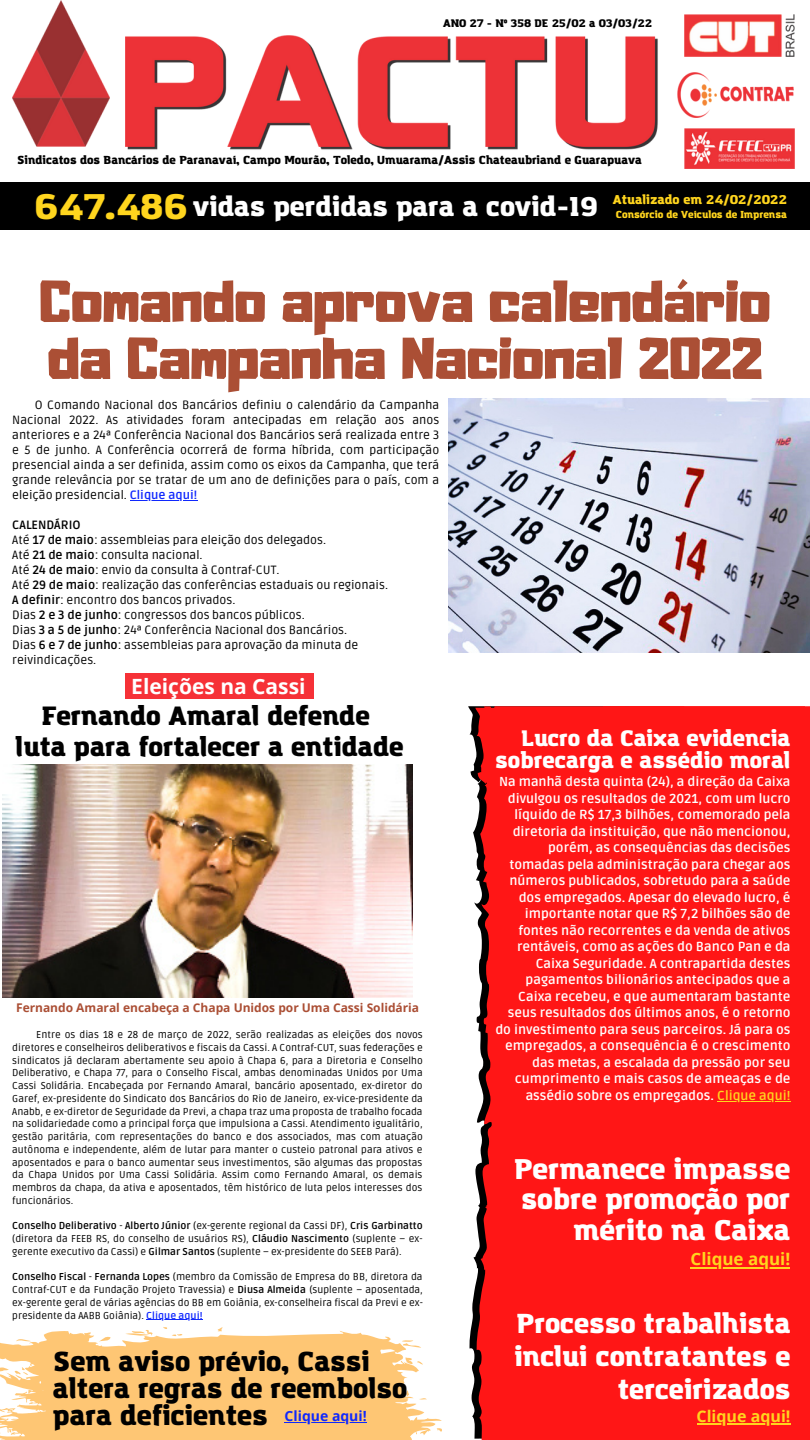
<style>
.page{position:relative;width:810px;height:1440px;background:#fff}
.page>*{position:absolute;margin:0;border:0;box-sizing:border-box;transform-origin:0 0}
.t1{font:52px/57px "Adumu";color:#ab4f35}
.t2{font:900 35.1px "Amazing Grotesk";color:#ffd51e}
.t3{font:900 28px/30.8px "Amazing Grotesk";color:#fff;text-align:right}
.t4{font:900 27px/27px "Amazing Grotesk";color:#000}
.t5{font:900 27px/33px "Amazing Grotesk";color:#fff;text-align:right}
.t6{font:900 26.7px "Amazing Grotesk";color:#fff}
.t7{font:900 26px "Amazing Grotesk";color:#000}
.t8{font:900 22px/22.5px "Amazing Grotesk";color:#fff;text-align:right}
.t9{font:700 21px "Open Sans";color:#fff}
.t10{font:700 17px "Open Sans";color:#ffd51e}
.t11{font:700 16px "Open Sans";color:#ffd51e}
.t12{font:700 14px "Open Sans";color:#1028fd}
.t13{font:700 13px/16.5px "Ruda";color:#fff;text-align:right}
.t14{font:900 12.6px "Amazing Grotesk";color:#ffd51e}
.t15{font:12px/15px "Ruda";color:#000;text-align:justify}
.t16{font:700 12px "Open Sans";color:#ab4f35}
.t17{font:700 12px "Ruda";color:#000}
.t18{font:900 11.4px "Amazing Grotesk";color:#000}
.t19{font:900 10.8px "Amazing Grotesk";color:#000}
.t20{font:10px/12.8px "Ruda";color:#000;text-align:justify}
.t21{font:900 10px "Amazing Grotesk";color:#ffd51e}
.s1{font-weight:700;color:#1028fd}
.s2{font-weight:700}
.s3{color:#ffd51e}
</style>
<div class="page">
<img style="left:125px;top:35px;width:533px;height:115px">
<img style="left:12px;top:0;width:97px;height:146px">
<img style="left:684px;top:15px;width:110px;height:41px">
<img style="left:678px;top:73px;width:115px;height:45px">
<img style="left:684px;top:128px;width:110px;height:40px">
<div style="left:0;top:182px;width:810px;height:47px;background:#000"></div>
<img style="left:449px;top:399px;width:361px;height:253px">
<img style="left:3px;top:764px;width:410px;height:234px">
<div style="left:125px;top:673px;width:189px;height:26px;background:#f63137"></div>
<svg style="left:468px;top:706px;width:10px;height:733px"></svg>
<svg style="left:478px;top:706px;width:39px;height:734px;background:#af1e1e"></svg>
<div style="left:495px;top:708px;width:108px;height:732px;background:#ff1616"></div>
<div style="left:603px;top:706px;width:10px;height:734px;background:#ff1616"></div>
<div style="left:613px;top:706px;width:10px;height:734px;background:#ff1616"></div>
<div style="left:623px;top:706px;width:187px;height:734px;background:#ff1616"></div>
<svg style="left:0;top:1327px;width:442px;height:113px;fill:#fec674"></svg>
<hr style="left:130px;top:500px;width:67px;height:1px;background:#1028fd">
<hr style="left:146px;top:1319px;width:57px;height:1px;background:#1028fd">
<hr style="left:285px;top:1422px;width:82px;height:1px;background:#1028fd">
<hr style="left:717px;top:1101px;width:74px;height:1px;background:#ffd51e">
<hr style="left:691px;top:1267px;width:99px;height:1px;background:#ffd51e">
<hr style="left:697px;top:1423px;width:94px;height:2px;background:#ffd51e">
<p class="t19" style="left:443px;top:19px;width:211px">ANO 27 - Nº 358 DE 25/02 a 03/03/22</p>
<p class="t18" style="left:17px;top:156px;width:626px">Sindicatos dos Bancários de Paranavaí, Campo Mourão, Toledo, Umuarama/Assis Chateaubriand e Guarapuava</p>
<p class="t14" style="left:613px;top:194px;width:176px">Atualizado em 24/02/2022</p>
<p class="t21" style="left:616px;top:210px;width:173px">Consórcio de Veículos de Imprensa</p>
<p class="t2" style="left:35px;top:192px;width:155px">647.486</p>
<p class="t6" style="left:193px;top:195px;width:407px">vidas perdidas para a covid-19</p>
<p class="t1" style="left:39px;top:278px;width:733px">Comando aprova calendário da Campanha Nacional 2022</p>
<p class="t15" style="left:12px;top:398px;width:429px;text-indent:22px">O Comando Nacional dos Bancários definiu o calendário da Campanha Nacional 2022. As atividades foram antecipadas em relação aos anos anteriores e a 24ª Conferência Nacional dos Bancários será realizada entre 3 e 5 de junho. A Conferência ocorrerá de forma híbrida, com participação presencial ainda a ser definida, assim como os eixos da Campanha, que terá grande relevância por se tratar de um ano de definições para o país, com a eleição presidencial. <span class="s1">Clique aqui!</span></p>
<p class="t17" style="left:12px;top:518px;width:70px">CALENDÁRIO</p>
<p class="t15" style="left:12px;top:533px;width:315px">Até <span class="s2">17 de maio</span>: assembleias para eleição dos delegados.</p>
<p class="t15" style="left:12px;top:548px;width:192px">Até <span class="s2">21 de maio</span>: consulta nacional.</p>
<p class="t15" style="left:12px;top:563px;width:269px">Até <span class="s2">24 de maio</span>: envio da consulta à Contraf-CUT.</p>
<p class="t15" style="left:12px;top:578px;width:377px">Até <span class="s2">29 de maio</span>: realização das conferências estaduais ou regionais.</p>
<p class="t15" style="left:12px;top:593px;width:225px"><span class="s2">A definir</span>: encontro dos bancos privados.</p>
<p class="t15" style="left:12px;top:608px;width:294px">Dias <span class="s2">2 e 3 de junho</span>: congressos dos bancos públicos.</p>
<p class="t15" style="left:12px;top:623px;width:336px">Dias <span class="s2">3 a 5 de junho</span>: 24ª Conferência Nacional dos Bancários.</p>
<p class="t15" style="left:12px;top:638px;width:347px">Dias <span class="s2">6 e 7 de junho</span>: assembleias para aprovação da minuta de reivindicações.</p>
<p class="t9" style="left:131px;top:671px;width:176px">Eleições na Cassi</p>
<p class="t7" style="left:42px;top:705px;width:330px">Fernando Amaral defende</p>
<p class="t7" style="left:16px;top:736px;width:390px">luta para fortalecer a entidade</p>
<p class="t8" style="left:495px;top:728px;width:297px">Lucro da Caixa evidencia sobrecarga e assédio moral</p>
<p class="t13" style="left:495px;top:774px;width:297px">Na manhã desta quinta (24), a direção da Caixa divulgou os resultados de 2021, com um lucro líquido de R$ 17,3 bilhões, comemorado pela diretoria da instituição, que não mencionou, porém, as consequências das decisões tomadas pela administração para chegar aos números publicados, sobretudo para a saúde dos empregados. Apesar do elevado lucro, é importante notar que R$ 7,2 bilhões são de fontes não recorrentes e da venda de ativos rentáveis, como as ações do Banco Pan e da Caixa Seguridade. A contrapartida destes pagamentos bilionários antecipados que a Caixa recebeu, e que aumentaram bastante seus resultados dos últimos anos, é o retorno do investimento para seus parceiros. Já para os empregados, a consequência é o crescimento das metas, a escalada da pressão por seu cumprimento e mais casos de ameaças e de assédio sobre os empregados. <span class="s3">Clique aqui!</span></p>
<p class="t16" style="left:16px;top:999px;width:405px">Fernando Amaral encabeça a Chapa Unidos por Uma Cassi Solidária</p>
<p class="t20" style="left:12px;top:1029px;width:412px;text-indent:24px">Entre os dias 18 e 28 de março de 2022, serão realizadas as eleições dos novos diretores e conselheiros deliberativos e fiscais da Cassi. A Contraf-CUT, suas federações e sindicatos já declaram abertamente seu apoio à Chapa 6, para a Diretoria e Conselho Deliberativo, e Chapa 77, para o Conselho Fiscal, ambas denominadas Unidos por Uma Cassi Solidária. Encabeçada por Fernando Amaral, bancário aposentado, ex-diretor do Garef, ex-presidente do Sindicato dos Bancários do Rio de Janeiro, ex-vice-presidente da Anabb, e ex-diretor de Seguridade da Previ, a chapa traz uma proposta de trabalho focada na solidariedade como a principal força que impulsiona a Cassi. Atendimento igualitário, gestão paritária, com representações do banco e dos associados, mas com atuação autônoma e independente, além de lutar para manter o custeio patronal para ativos e aposentados e para o banco aumentar seus investimentos, são algumas das propostas da Chapa Unidos por Uma Cassi Solidária. Assim como Fernando Amaral, os demais membros da chapa, da ativa e aposentados, têm histórico de luta pelos interesses dos funcionários.</p>
<p class="t20" style="left:12px;top:1220px;width:412px"><span class="s2">Conselho Deliberativo</span> - <span class="s2">Alberto Júnior</span> (ex-gerente regional da Cassi DF), <span class="s2">Cris Garbinatto </span>(diretora da FEEB RS, do conselho de usuários RS), <span class="s2">Cláudio Nascimento</span> (suplente – ex&shy;gerente executivo da Cassi) e <span class="s2">Gilmar Santos</span> (suplente – ex-presidente do SEEB Pará).</p>
<p class="t20" style="left:12px;top:1271px;width:412px"><span class="s2">Conselho Fiscal</span> - <span class="s2">Fernanda Lopes</span> (membro da Comissão de Empresa do BB, diretora da Contraf-CUT e da Fundação Projeto Travessia) e <span class="s2">Diusa Almeida</span> (suplente – aposentada, ex-gerente geral de várias agências do BB em Goiânia, ex-conselheira fiscal da Previ e ex&shy;presidente da AABB Goiânia). <span class="s1">Clique aqui!</span></p>
<p class="t4" style="left:53px;top:1350px;width:318px">Sem aviso prévio, Cassi</p>
<p class="t4" style="left:53px;top:1377px;width:356px">altera regras de reembolso para deficientes</p>
<p class="t3" style="left:514px;top:1155px;width:278px">Permanece impasse sobre promoção por mérito na Caixa</p>
<p class="t10" style="left:691px;top:1247px;width:101px">Clique aqui!</p>
<p class="t5" style="left:514px;top:1309px;width:278px">Processo trabalhista inclui contratantes e terceirizados</p>
<p class="t11" style="left:697px;top:1405px;width:95px">Clique aqui!</p>
<p class="t12" style="left:285px;top:1407px;width:84px">Clique aqui!</p>
</div>
